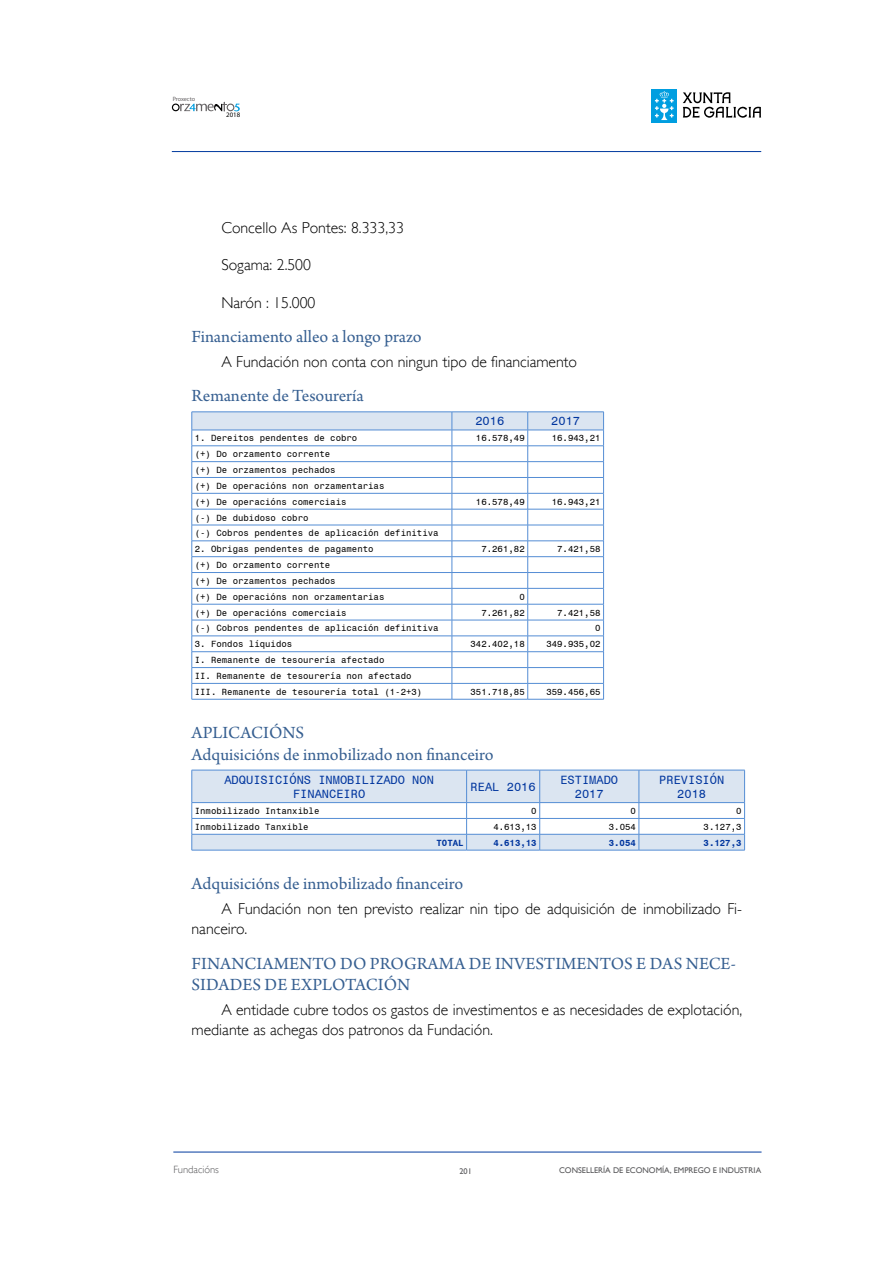
<style>
.page{position:relative;width:893px;height:1263px;background:#fff}
.page>*{position:absolute;margin:0;border:0;box-sizing:border-box;transform-origin:0 0}
.t1{font:18px/21.6px "Arno Pro";color:#365f91}
.t2{font:300 15.75px/20.4px "Gill Sans";color:#000}
.t3{font:12px/14.4px "Monospace 821 BT";color:#00359e;text-align:center}
.t4{font:300 10.5px "Gill Sans";color:#58585a}
.t5{font:9px/15.9px "Monospace 821 BT";color:#000}
.t6{font:700 9px "Monospace 821 BT";color:#00359e}
.t7{font:8.25px "Gill Sans";color:#58585a}
.t8{font:6.75px "Myriad Pro";color:#000}
.t9{font:6.15px "Myriad Pro";letter-spacing:-.01em;color:#666365}
</style>
<div class="page">
<svg style="left:172px;top:102px;width:68px;height:9px"></svg>
<hr style="left:173px;top:1152px;width:588px;height:1px;background:#003a9e">
<hr style="left:172px;top:151px;width:589px;height:1px;background:#003a9e">
<div style="left:651px;top:89px;width:26px;height:34px;background:#009ee0"></div>
<svg style="left:655px;top:91px;width:19px;height:29px"></svg>
<svg style="left:683px;top:92px;width:78px;height:26px"></svg>
<hr style="left:452px;top:699px;width:76px;height:1px;background:#548dd4">
<hr style="left:528px;top:699px;width:76px;height:1px;background:#548dd4">
<svg style="left:192px;top:412px;width:412px;height:287px"></svg>
<hr style="left:192px;top:699px;width:260px;height:1px;background:#548dd4">
<hr style="left:192px;top:850px;width:275px;height:1px;background:#548dd4">
<hr style="left:467px;top:850px;width:73px;height:1px;background:#548dd4">
<hr style="left:540px;top:850px;width:99px;height:1px;background:#548dd4">
<hr style="left:639px;top:850px;width:106px;height:1px;background:#548dd4">
<svg style="left:192px;top:770px;width:553px;height:80px"></svg>
<hr style="left:192px;top:834px;width:275px;height:1px;background:#548dd4">
<p class="t9" style="left:173px;top:95px;width:24px">Proxecto</p>
<p class="t8" style="left:226px;top:110px;width:15px">2018</p>
<h2 class="t2" style="left:221px;top:218px;width:184px">Concello As Pontes: 8.333,33</h2>
<h2 class="t2" style="left:221px;top:255px;width:91px">Sogama: 2.500</h2>
<h2 class="t2" style="left:221px;top:293px;width:96px">Narón : 15.000</h2>
<h1 class="t1" style="left:192px;top:327px;width:232px">Financiamento alleo a longo prazo</h1>
<h2 class="t2" style="left:221px;top:352px;width:357px">A Fundación non conta con ningun tipo de financiamento</h2>
<h1 class="t1" style="left:192px;top:386px;width:174px">Remanente de Tesourería</h1>
<h3 class="t3" style="left:475px;top:414px;width:30px">2016</h3>
<h3 class="t3" style="left:551px;top:414px;width:30px">2017</h3>
<p class="t5" style="left:195px;top:430px;width:164px">1. Dereitos pendentes de cobro</p>
<p class="t5" style="left:476px;top:430px;width:50px">16.578,49</p>
<p class="t5" style="left:552px;top:430px;width:50px">16.943,21</p>
<p class="t5" style="left:195px;top:446px;width:191px">(+) Do orzamento corrente<br>(+) De orzamentos pechados<br>(+) De operacións non orzamentarias (+) De operacións comerciais</p>
<p class="t5" style="left:476px;top:493px;width:50px">16.578,49</p>
<p class="t5" style="left:552px;top:493px;width:50px">16.943,21</p>
<p class="t5" style="left:195px;top:509px;width:245px">(-) De dubidoso cobro<br>(-) Cobros pendentes de aplicación definitiva</p>
<p class="t5" style="left:195px;top:541px;width:180px">2. Obrigas pendentes de pagamento</p>
<p class="t5" style="left:481px;top:541px;width:45px">7.261,82</p>
<p class="t5" style="left:557px;top:541px;width:45px">7.421,58</p>
<p class="t5" style="left:195px;top:557px;width:191px">(+) Do orzamento corrente<br>(+) De orzamentos pechados<br>(+) De operacións non orzamentarias</p>
<p class="t5" style="left:519px;top:588px;width:7px">0</p>
<p class="t5" style="left:195px;top:604px;width:153px">(+) De operacións comerciais</p>
<p class="t5" style="left:481px;top:604px;width:45px">7.261,82</p>
<p class="t5" style="left:557px;top:604px;width:45px">7.421,58</p>
<p class="t5" style="left:195px;top:620px;width:245px">(-) Cobros pendentes de aplicación definitiva</p>
<p class="t5" style="left:595px;top:620px;width:7px">0</p>
<p class="t5" style="left:195px;top:636px;width:99px">3. Fondos líquidos</p>
<p class="t5" style="left:471px;top:636px;width:56px">342.402,18</p>
<p class="t5" style="left:546px;top:636px;width:56px">349.935,02</p>
<p class="t5" style="left:195px;top:652px;width:229px">I. Remanente de tesourería afectado<br>II. Remanente de tesourería non afectado<br>III. Remanente de tesourería total (1-2+3)</p>
<p class="t5" style="left:471px;top:683px;width:56px">351.718,85</p>
<p class="t5" style="left:546px;top:683px;width:56px">359.456,65</p>
<h1 class="t1" style="left:192px;top:723px;width:304px">APLICACIÓNS<br>Adquisicións de inmobilizado non financeiro</h1>
<h3 class="t3" style="left:224px;top:772px;width:211px">ADQUISICIÓNS INMOBILIZADO NON<br>FINANCEIRO</h3>
<h3 class="t3" style="left:471px;top:779px;width:67px">REAL 2016</h3>
<h3 class="t3" style="left:560px;top:772px;width:59px">ESTIMADO<br>2017</h3>
<h3 class="t3" style="left:659px;top:772px;width:67px">PREVISIÓN<br>2018</h3>
<p class="t5" style="left:195px;top:803px;width:126px">Inmobilizado Intanxible</p>
<p class="t5" style="left:531px;top:803px;width:7px">0</p>
<p class="t5" style="left:630px;top:803px;width:7px">0</p>
<p class="t5" style="left:736px;top:803px;width:7px">0</p>
<p class="t5" style="left:195px;top:818px;width:115px">Inmobilizado Tanxible</p>
<p class="t5" style="left:493px;top:818px;width:45px">4.613,13</p>
<p class="t5" style="left:609px;top:818px;width:29px">3.054</p>
<p class="t5" style="left:704px;top:818px;width:39px">3.127,3</p>
<p class="t6" style="left:436px;top:837px;width:29px">TOTAL</p>
<p class="t6" style="left:493px;top:837px;width:45px">4.613,13</p>
<p class="t6" style="left:609px;top:837px;width:29px">3.054</p>
<p class="t6" style="left:704px;top:837px;width:39px">3.127,3</p>
<h1 class="t1" style="left:192px;top:874px;width:273px">Adquisicións de inmobilizado financeiro</h1>
<h2 class="t2" style="left:192px;top:898px;width:552px;text-indent:30px">A Fundación non ten previsto realizar nin tipo de adquisición de inmobilizado Fi&shy;nanceiro.</h2>
<h1 class="t1" style="left:192px;top:953px;width:546px">FINANCIAMENTO DO PROGRAMA DE INVESTIMENTOS E DAS NECE-<br>SIDADES DE EXPLOTACIÓN</h1>
<h2 class="t2" style="left:192px;top:999px;width:552px;text-indent:30px">A entidade cubre todos os gastos de investimentos e as necesidades de explotación, mediante as achegas dos patronos da Fundación.</h2>
<p class="t4" style="left:173px;top:1164px;width:47px">Fundacións</p>
<p class="t7" style="left:559px;top:1165px;width:204px">CONSELLERÍA DE ECONOMÍA, EMPREGO E INDUSTRIA</p>
<p class="t7" style="left:459px;top:1166px;width:14px">201</p>
</div>
